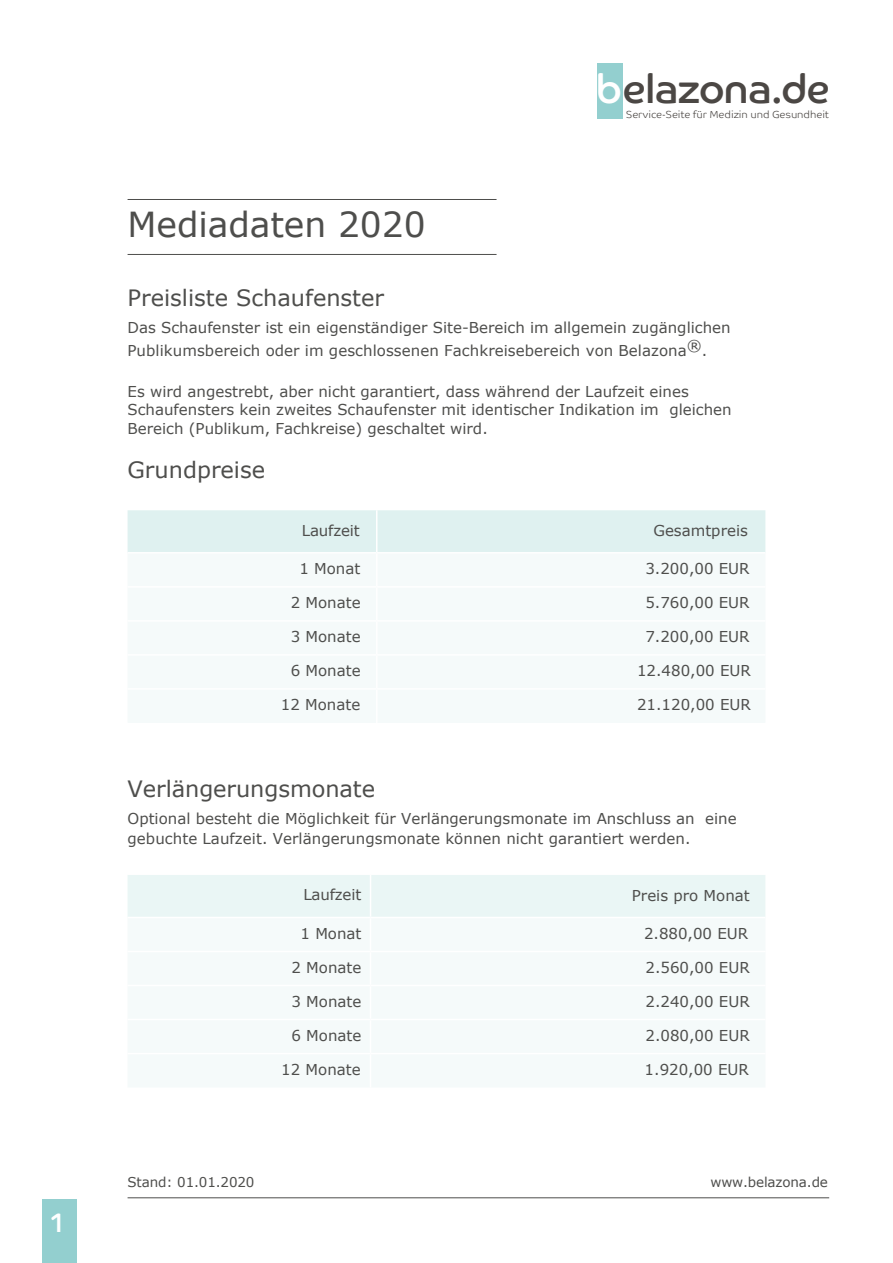
<style>
.page{position:relative;width:893px;height:1263px;background:#fff}
.page>*{position:absolute;margin:0;border:0;box-sizing:border-box;transform-origin:0 0}
.t1{font:40.65px "Co Headline";color:#4b4744}
.t2{font:34.5px "Verdana";letter-spacing:-.005em;color:#4e4e4c}
.t3{font:27px "Co Headline";color:#fff}
.t4{font:22.5px "Verdana";color:#4e4e4c}
.t5{font:15px/18.6px "Verdana";color:#4e4e4c}
.t6{font:13.5px "Verdana";letter-spacing:-.01em;color:#4e4e4c}
.t7{font:300 10.35px "Co Text";letter-spacing:-.005em;color:#4b4744}
.s1{color:#fff}
</style>
<div class="page">
<div style="left:128px;top:510px;width:637px;height:42px;background:#dff1f0"></div>
<hr style="left:376px;top:510px;width:1px;height:42px;background:#fff">
<div style="left:128px;top:875px;width:637px;height:42px;background:#eaf6f5"></div>
<hr style="left:370px;top:875px;width:1px;height:42px;background:#fff">
<hr style="left:128px;top:254px;width:369px;height:1px;background:#4e4e4c">
<hr style="left:128px;top:199px;width:369px;height:1px;background:#4e4e4c">
<div style="left:597px;top:64px;width:25px;height:55px;background:#93cfcf"></div>
<hr style="left:128px;top:1197px;width:701px;height:1px;background:#4e4e4c">
<div style="left:43px;top:1199px;width:34px;height:64px;background:#93cfcf"></div>
<h3 class="t3" style="left:51px;top:1206px;width:14px">1</h3>
<h1 class="t1" style="left:597px;top:66px;width:234px"><span class="s1">b</span>elazona.de</h1>
<h2 class="t2" style="left:128px;top:201px;width:300px">Mediadaten 2020</h2>
<p class="t7" style="left:626px;top:109px;width:205px">Service-Seite für Medizin und Gesundheit</p>
<h3 class="t4" style="left:128px;top:282px;width:258px">Preisliste Schaufenster</h3>
<p class="t5" style="left:128px;top:316px;width:605px;line-height:23px">Das Schaufenster ist ein eigenständiger Site-Bereich im allgemein zugänglichen<br>Publikumsbereich oder im geschlossenen Fachkreisebereich von Belazona®.</p>
<p class="t5" style="left:128px;top:382px;width:606px">Es wird angestrebt, aber nicht garantiert, dass während der Laufzeit eines<br>Schaufensters kein zweites Schaufenster mit identischer Indikation im gleichen<br>Bereich (Publikum, Fachkreise) geschaltet wird.</p>
<h3 class="t4" style="left:128px;top:455px;width:139px">Grundpreise</h3>
<p class="t5" style="left:302px;top:521px;width:59px">Laufzeit</p>
<p class="t5" style="left:653px;top:521px;width:96px">Gesamtpreis</p>
<p class="t5" style="left:299px;top:559px;width:62px">1 Monat</p>
<p class="t5" style="left:645px;top:559px;width:106px">3.200,00 EUR</p>
<p class="t5" style="left:291px;top:593px;width:71px">2 Monate</p>
<p class="t5" style="left:645px;top:593px;width:106px">5.760,00 EUR</p>
<p class="t5" style="left:291px;top:627px;width:71px">3 Monate</p>
<p class="t5" style="left:645px;top:627px;width:106px">7.200,00 EUR</p>
<p class="t5" style="left:291px;top:661px;width:71px">6 Monate</p>
<p class="t5" style="left:637px;top:661px;width:115px">12.480,00 EUR</p>
<p class="t5" style="left:281px;top:695px;width:81px">12 Monate</p>
<p class="t5" style="left:637px;top:695px;width:115px">21.120,00 EUR</p>
<h3 class="t4" style="left:128px;top:773px;width:249px">Verlängerungsmonate</h3>
<p class="t5" style="left:128px;top:808px;width:611px;line-height:19.6px">Optional besteht die Möglichkeit für Verlängerungsmonate im Anschluss an eine gebuchte Laufzeit. Verlängerungsmonate können nicht garantiert werden.</p>
<p class="t5" style="left:303px;top:885px;width:59px">Laufzeit</p>
<p class="t5" style="left:632px;top:886px;width:119px">Preis pro Monat</p>
<p class="t5" style="left:300px;top:924px;width:62px">1 Monat</p>
<p class="t5" style="left:644px;top:924px;width:106px">2.880,00 EUR</p>
<p class="t5" style="left:291px;top:958px;width:71px">2 Monate</p>
<p class="t5" style="left:645px;top:958px;width:106px">2.560,00 EUR</p>
<p class="t5" style="left:291px;top:992px;width:71px">3 Monate</p>
<p class="t5" style="left:645px;top:992px;width:106px">2.240,00 EUR</p>
<p class="t5" style="left:291px;top:1026px;width:71px">6 Monate</p>
<p class="t5" style="left:645px;top:1026px;width:106px">2.080,00 EUR</p>
<p class="t5" style="left:281px;top:1060px;width:81px">12 Monate</p>
<p class="t5" style="left:645px;top:1060px;width:106px">1.920,00 EUR</p>
<p class="t6" style="left:128px;top:1172px;width:128px">Stand: 01.01.2020</p>
<p class="t6" style="left:710px;top:1172px;width:119px">www.belazona.de</p>
</div>
